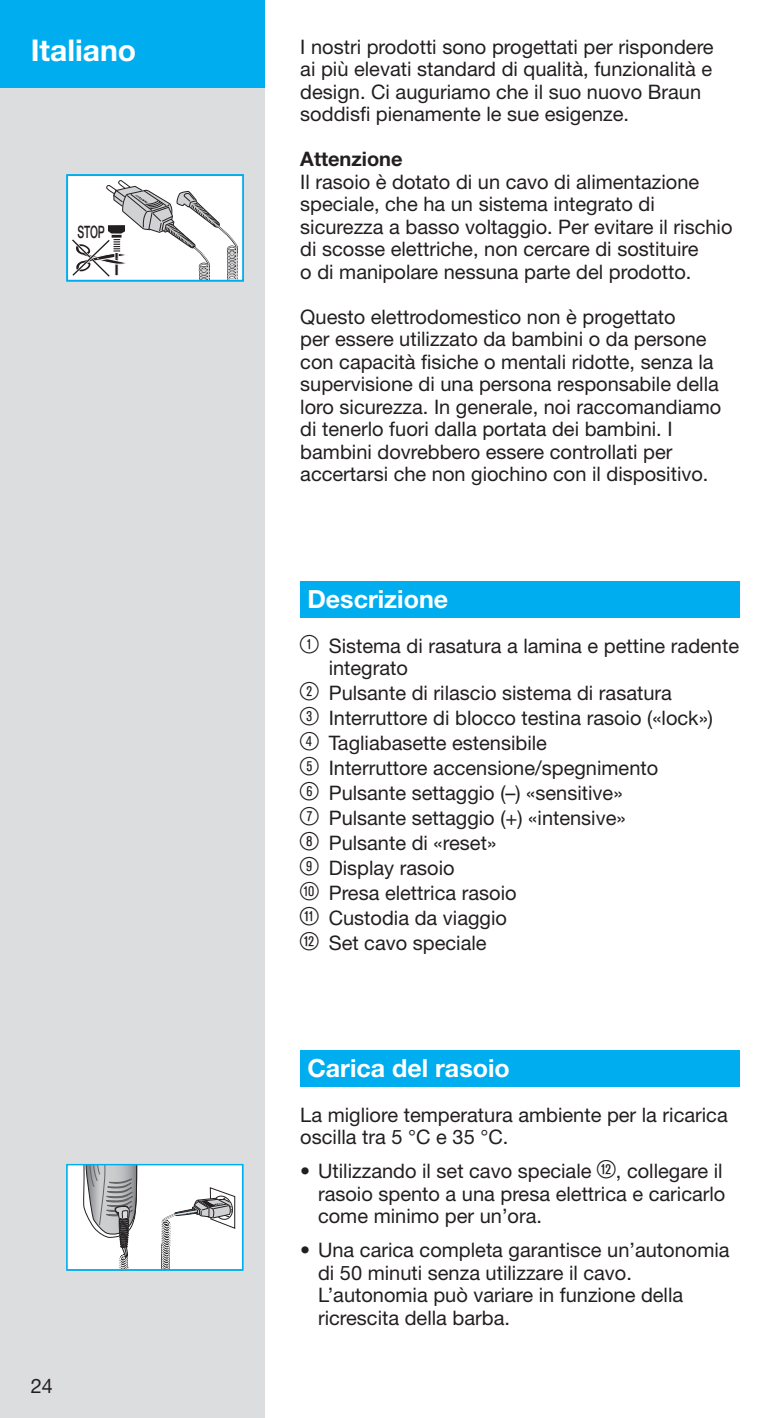
<style>
.page{position:relative;width:766px;height:1418px;background:#fff}
.page>*{position:absolute;margin:0;border:0;box-sizing:border-box;transform-origin:0 0}
.t1{font:700 30px "Helvetica Neue";color:#fff}
.t2{font:700 25px "Helvetica Neue";color:#fff}
.t3{font:20px/22.5px "Helvetica Neue";color:#231f20}
.t4{font:700 20px "Helvetica Neue";color:#231f20}
.t5{font:500 17px "Helvetica Neue";color:#231f20;scale:.61 1}
.s1{font-family:"Ziffernim Kreisund Quadrat BQ";font-size:25px}
</style>
<div class="page">
<div style="left:0;top:0;width:265px;height:1418px;background:#dcdddf"></div>
<div style="left:0;top:0;width:265px;height:87px;background:#00aeef"></div>
<div style="left:300px;top:581px;width:439px;height:37px;background:#00aeef"></div>
<div style="left:300px;top:1050px;width:439px;height:37px;background:#00aeef"></div>
<div style="left:67px;top:175px;width:176px;height:106px;background:#fff"></div>
<div style="left:66px;top:174px;width:177px;height:107px;border:2px solid #00aeef"></div>
<svg style="left:68px;top:179px;width:171px;height:100px"></svg>
<div style="left:68px;top:1165px;width:174px;height:104px;background:#fff"></div>
<svg style="left:161px;top:1187px;width:74px;height:81px"></svg>
<div style="left:66px;top:1164px;width:177px;height:106px;border:1px solid #00aeef"></div>
<svg style="left:83px;top:1165px;width:57px;height:105px"></svg>
<h1 class="t1" style="left:31px;top:32px;width:107px">Italiano</h1>
<p class="t5" style="left:77px;top:222px;width:46px">STOP</p>
<p class="t3" style="left:31px;top:1374px;width:24px">24</p>
<p class="t3" style="left:300px;top:35px;width:415px">I nostri prodotti sono progettati per rispondere ai più elevati standard di qualità, funzionalità e design. Ci auguriamo che il suo nuovo Braun soddisfi pienamente le sue esigenze.</p>
<p class="t4" style="left:300px;top:147px;width:104px">Attenzione</p>
<p class="t3" style="left:300px;top:170px;width:433px">Il rasoio è dotato di un cavo di alimentazione speciale, che ha un sistema integrato di sicurezza a basso voltaggio. Per evitare il rischio di scosse elettriche, non cercare di sostituire<br>o di manipolare nessuna parte del prodotto.</p>
<p class="t3" style="left:300px;top:305px;width:422px">Questo elettrodomestico non è progettato<br>per essere utilizzato da bambini o da persone con capacità fisiche o mentali ridotte, senza la supervisione di una persona responsabile della loro sicurezza. In generale, noi raccomandiamo di tenerlo fuori dalla portata dei bambini. I bambini dovrebbero essere controllati per accertarsi che non giochino con il dispositivo.</p>
<p class="t2" style="left:307px;top:583px;width:142px">Descrizione</p>
<p class="t3" style="left:328px;top:634px;width:412px;text-indent:-28px"><span class="s1">1</span> Sistema di rasatura a lamina e pettine radente integrato</p>
<p class="t3" style="left:300px;top:680px;width:414px;line-height:25px"><span class="s1">2</span> Pulsante di rilascio sistema di rasatura<br><span class="s1">3</span> Interruttore di blocco testina rasoio («lock»)<br><span class="s1">4</span> Tagliabasette estensibile<br><span class="s1">5</span> Interruttore accensione/spegnimento<br><span class="s1">6</span> Pulsante settaggio (–) «sensitive»<br><span class="s1">7</span> Pulsante settaggio (+) «intensive»<br><span class="s1">8</span> Pulsante di «reset»<br><span class="s1">9</span> Display rasoio<br><span class="s1">0</span> Presa elettrica rasoio<br><span class="s1">q</span> Custodia da viaggio<br><span class="s1">w</span> Set cavo speciale</p>
<p class="t2" style="left:307px;top:1052px;width:204px">Carica del rasoio</p>
<p class="t3" style="left:300px;top:1103px;width:429px">La migliore temperatura ambiente per la ricarica oscilla tra 5 °C e 35 °C.</p>
<p class="t3" style="left:318px;top:1159px;width:409px;text-indent:-18px">• Utilizzando il set cavo speciale <span class="s1">w</span>, collegare il rasoio spento a una presa elettrica e caricarlo come minimo per un’ora.</p>
<p class="t3" style="left:318px;top:1238px;width:413px;text-indent:-18px">• Una carica completa garantisce un’autonomia di 50 minuti senza utilizzare il cavo.<br>L’autonomia può variare in funzione della ricrescita della barba.</p>
</div>
